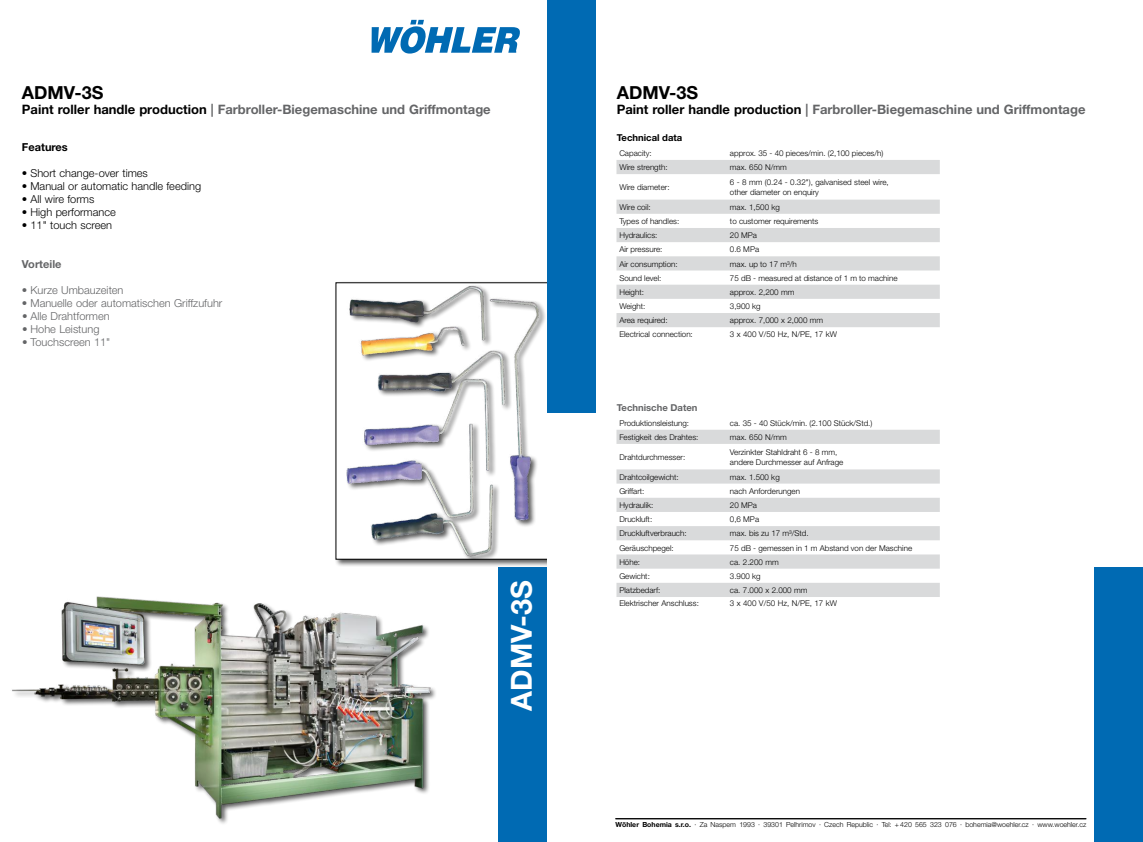
<style>
.page{position:relative;width:1143px;height:842px;background:#fff}
.page>*{position:absolute;margin:0;border:0;box-sizing:border-box;transform-origin:0 0}
.t1{font:700 29px "Helvetica Neue";color:#fff}
.t2{font:700 18px "Helvetica Neue";color:#000}
.t3{font:700 13px "Helvetica Neue";color:#646567}
.t4{font:300 11px "Helvetica Neue";color:#646567}
.t5{font:300 11px "Helvetica Neue";color:#000}
.t6{font:700 11px "Helvetica Neue";color:#000}
.t7{font:700 11px "Helvetica Neue";color:#646567}
.t8{font:700 9.5px "Helvetica Neue";color:#646567}
.t9{font:700 9.5px "Helvetica Neue";color:#000}
.t10{font:300 8px/9.6px "Helvetica Neue";color:#000}
.t11{font:300 7px "Helvetica Neue";color:#000}
.s1{color:#000}
.s2{font-weight:700}
</style>
<div class="page">
<div style="left:498px;top:567px;width:55px;height:275px;background:#006ab3"></div>
<div style="left:1094px;top:567px;width:48px;height:275px;background:#006ab3"></div>
<svg style="left:371px;top:20px;width:149px;height:34px"></svg>
<div style="left:334px;top:281px;width:247px;height:286px;background:#000;opacity:.65"></div>
<div style="left:336px;top:283px;width:237px;height:276px;background:#fff"></div>
<div style="left:346px;top:285px;width:200px;height:274px;background:#000;opacity:.65"></div>
<img style="left:347px;top:285px;width:192px;height:272px">
<div style="left:547px;top:153px;width:95px;height:689px;background:#fff"></div>
<div style="left:547px;top:0;width:48px;height:412px;background:#006ab3"></div>
<img style="left:12px;top:542px;width:446px;height:282px">
<svg style="left:616px;top:160px;width:323px;height:167px"></svg>
<svg style="left:616px;top:430px;width:323px;height:167px"></svg>
<hr style="left:615px;top:818px;width:471px;height:1px;background:#000">
<h2 class="t2" style="left:22px;top:82px;width:83px">ADMV-3S</h2>
<h3 class="t3" style="left:22px;top:101px;width:470px"><span class="s1">Paint roller handle production</span> | Farbroller-Biegemaschine und Griffmontage</h3>
<h3 class="t6" style="left:22px;top:141px;width:47px">Features</h3>
<h3 class="t5" style="left:22px;top:167px;width:127px">• Short change-over times</h3>
<h3 class="t5" style="left:22px;top:180px;width:181px">• Manual or automatic handle feeding</h3>
<h3 class="t5" style="left:22px;top:193px;width:74px">• All wire forms</h3>
<h3 class="t5" style="left:22px;top:206px;width:95px">• High performance</h3>
<h3 class="t5" style="left:22px;top:219px;width:92px">• 11" touch screen</h3>
<h3 class="t7" style="left:22px;top:258px;width:41px">Vorteile</h3>
<h3 class="t4" style="left:22px;top:284px;width:103px">• Kurze Umbauzeiten</h3>
<h3 class="t4" style="left:22px;top:297px;width:202px">• Manuelle oder automatischen Griffzufuhr</h3>
<h3 class="t4" style="left:22px;top:310px;width:89px">• Alle Drahtformen</h3>
<h3 class="t4" style="left:22px;top:323px;width:79px">• Hohe Leistung</h3>
<h3 class="t4" style="left:22px;top:336px;width:90px">• Touchscreen 11"</h3>
<h1 class="t1" style="left:503px;top:711px;width:133px;rotate:-90deg">ADMV-3S</h1>
<h2 class="t2" style="left:616px;top:82px;width:83px">ADMV-3S</h2>
<h3 class="t3" style="left:616px;top:101px;width:470px"><span class="s1">Paint roller handle production</span> | Farbroller-Biegemaschine und Griffmontage</h3>
<p class="t9" style="left:616px;top:132px;width:67px">Technical data</p>
<p class="t10" style="left:619px;top:148px;width:34px">Capacity:</p>
<p class="t10" style="left:730px;top:148px;width:155px">approx. 35 - 40 pieces/min. (2,100 pieces/h)</p>
<p class="t10" style="left:619px;top:162px;width:50px">Wire strength:</p>
<p class="t10" style="left:730px;top:162px;width:58px">max. 650 N/mm</p>
<p class="t10" style="left:619px;top:182px;width:52px">Wire diameter:</p>
<p class="t10" style="left:730px;top:177px;width:160px">6 - 8 mm (0.24 - 0.32"), galvanised steel wire, other diameter on enquiry</p>
<p class="t10" style="left:619px;top:202px;width:33px">Wire coil:</p>
<p class="t10" style="left:730px;top:202px;width:51px">max. 1,500 kg</p>
<p class="t10" style="left:619px;top:216px;width:61px">Types of handles:</p>
<p class="t10" style="left:730px;top:216px;width:90px">to customer requirements</p>
<p class="t10" style="left:619px;top:230px;width:40px">Hydraulics:</p>
<p class="t10" style="left:730px;top:230px;width:28px">20 MPa</p>
<p class="t10" style="left:619px;top:245px;width:45px">Air pressure:</p>
<p class="t10" style="left:730px;top:245px;width:31px">0.6 MPa</p>
<p class="t10" style="left:619px;top:259px;width:60px">Air consumption:</p>
<p class="t10" style="left:730px;top:259px;width:68px">max. up to 17 m³/h</p>
<p class="t10" style="left:619px;top:273px;width:44px">Sound level:</p>
<p class="t10" style="left:730px;top:273px;width:169px">75 dB - measured at distance of 1 m to machine</p>
<p class="t10" style="left:619px;top:287px;width:26px">Height:</p>
<p class="t10" style="left:730px;top:287px;width:66px">approx. 2,200 mm</p>
<p class="t10" style="left:619px;top:301px;width:28px">Weight:</p>
<p class="t10" style="left:730px;top:301px;width:32px">3,900 kg</p>
<p class="t10" style="left:619px;top:315px;width:50px">Area required:</p>
<p class="t10" style="left:730px;top:315px;width:95px">approx. 7,000 x 2,000 mm</p>
<p class="t10" style="left:619px;top:330px;width:75px">Electrical connection:</p>
<p class="t10" style="left:730px;top:330px;width:109px">3 x 400 V/50 Hz, N/PE, 17 kW</p>
<p class="t8" style="left:616px;top:402px;width:82px">Technische Daten</p>
<p class="t10" style="left:619px;top:418px;width:71px">Produktionsleistung:</p>
<p class="t10" style="left:730px;top:418px;width:144px">ca. 35 - 40 Stück/min. (2.100 Stück/Std.)</p>
<p class="t10" style="left:619px;top:432px;width:81px">Festigkeit des Drahtes:</p>
<p class="t10" style="left:730px;top:432px;width:58px">max. 650 N/mm</p>
<p class="t10" style="left:619px;top:452px;width:67px">Drahtdurchmesser:</p>
<p class="t10" style="left:730px;top:447px;width:115px">Verzinkter Stahldraht 6 - 8 mm, andere Durchmesser auf Anfrage</p>
<p class="t10" style="left:619px;top:472px;width:61px">Drahtcoilgewicht:</p>
<p class="t10" style="left:730px;top:472px;width:51px">max. 1.500 kg</p>
<p class="t10" style="left:619px;top:486px;width:27px">Griffart:</p>
<p class="t10" style="left:730px;top:486px;width:72px">nach Anforderungen</p>
<p class="t10" style="left:619px;top:500px;width:36px">Hydraulik:</p>
<p class="t10" style="left:730px;top:500px;width:28px">20 MPa</p>
<p class="t10" style="left:619px;top:514px;width:34px">Druckluft:</p>
<p class="t10" style="left:730px;top:514px;width:31px">0,6 MPa</p>
<p class="t10" style="left:619px;top:528px;width:69px">Druckluftverbrauch:</p>
<p class="t10" style="left:730px;top:528px;width:80px">max. bis zu 17 m³/Std.</p>
<p class="t10" style="left:619px;top:543px;width:56px">Geräuschpegel:</p>
<p class="t10" style="left:730px;top:543px;width:184px">75 dB - gemessen in 1 m Abstand von der Maschine</p>
<p class="t10" style="left:619px;top:557px;width:22px">Höhe:</p>
<p class="t10" style="left:730px;top:557px;width:50px">ca. 2.200 mm</p>
<p class="t10" style="left:619px;top:571px;width:32px">Gewicht:</p>
<p class="t10" style="left:730px;top:571px;width:32px">3.900 kg</p>
<p class="t10" style="left:619px;top:585px;width:43px">Platzbedarf:</p>
<p class="t10" style="left:730px;top:585px;width:79px">ca. 7.000 x 2.000 mm</p>
<p class="t10" style="left:619px;top:598px;width:81px">Elektrischer Anschluss:</p>
<p class="t10" style="left:730px;top:598px;width:109px">3 x 400 V/50 Hz, N/PE, 17 kW</p>
<p class="t11" style="left:615px;top:820px;width:472px"><span class="s2">Wöhler Bohemia s.r.o.</span> · Za Naspem 1993 · 39301 Pelhrimov · Czech Republic · Tel: +420 565 323 076 · bohemia@woehler.cz · www.woehler.cz</p>
</div>
